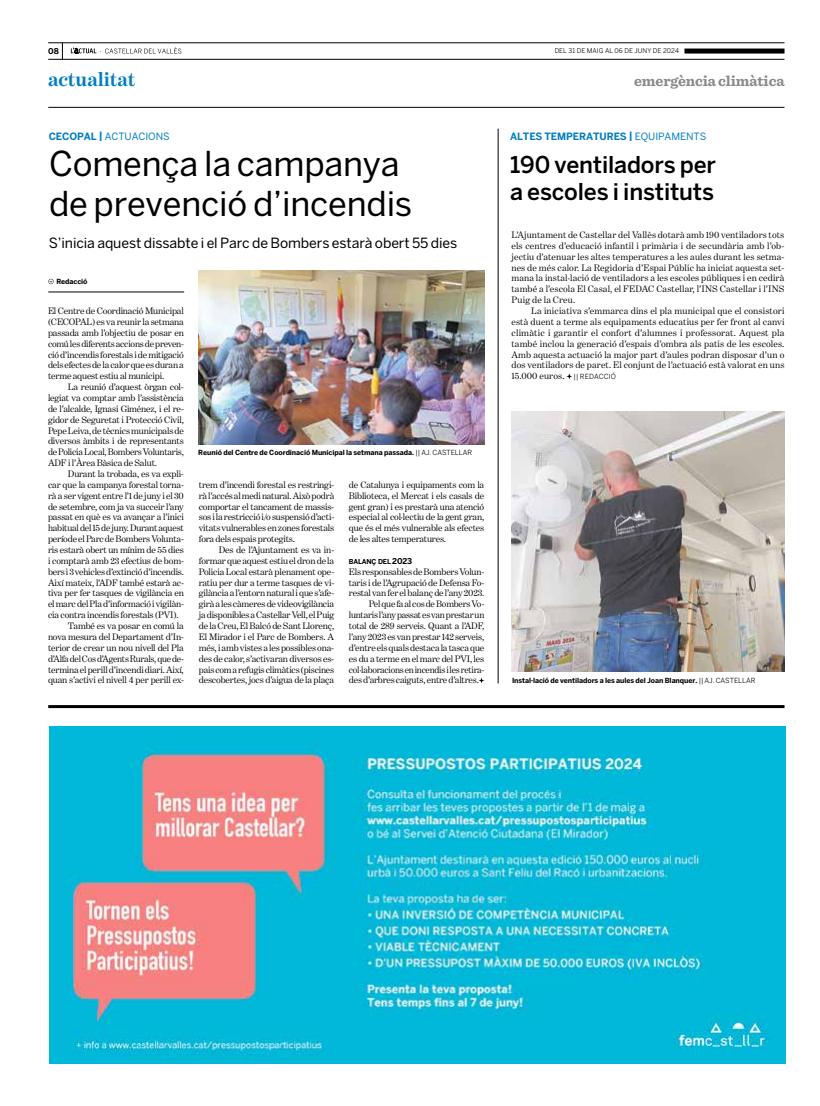
<style>
.page{position:relative;width:820px;height:1106px;background:#fff}
.page>*{position:absolute;margin:0;border:0;box-sizing:border-box;transform-origin:0 0}
.t1{font:34px/40px "Benton Sans";letter-spacing:-.005em;color:#000}
.t2{font:500 23px/27px "Benton Sans";letter-spacing:-.01em;color:#000}
.t3{font:700 20px "Benton Modern One";letter-spacing:-.005em;color:#007dc1}
.t4{font:700 15px "Sentinel";letter-spacing:-.005em;color:#8c8886}
.t5{font:14px "Benton Sans";letter-spacing:-.005em;color:#000}
.t6{font:700 10px "Benton Sans";letter-spacing:-.01em;color:#007dc1}
.t7{font:10px "Benton Sans";letter-spacing:-.005em;color:#007dc1}
.t8{font:9.5px/10.9px "Benton Modern One";letter-spacing:-.015em;color:#000;text-align:justify}
.t9{font:700 8px "Benton Sans";color:#000}
.t10{font:700 7px "Benton Sans";letter-spacing:-.01em;color:#000}
.t11{font:700 6.7px "Benton Sans";letter-spacing:-.025em;color:#000}
.t12{font:6.5px "Benton Sans";letter-spacing:.005em;color:#000}
.s1{font-weight:700}
.s2{font-weight:400}
.s3{font-size:8px}
.s4{font-family:"Benton Sans";font-size:7px}
</style>
<div class="page">
<svg style="left:62px;top:44px;width:1px;height:15px"></svg>
<hr style="left:48px;top:107px;width:736px;height:1px;background:#000">
<hr style="left:48px;top:43px;width:736px;height:1px;background:#000">
<hr style="left:48px;top:59px;width:736px;height:1px;background:#000">
<div style="left:684px;top:49px;width:100px;height:5px;background:#000"></div>
<svg style="left:71px;top:47px;width:110px;height:7px"></svg>
<img style="left:49px;top:726px;width:736px;height:337px">
<hr style="left:48px;top:705px;width:736px;height:3px;background:#000">
<img style="left:199px;top:271px;width:285px;height:173px">
<svg style="left:479px;top:678px;width:5px;height:5px"></svg>
<svg style="left:48px;top:279px;width:6px;height:5px"></svg>
<hr style="left:48px;top:291px;width:136px;height:1px;background:#000">
<hr style="left:497px;top:129px;width:1px;height:554px;background:#000">
<svg style="left:566px;top:373px;width:6px;height:6px"></svg>
<img style="left:511px;top:412px;width:273px;height:259px">
<p class="t9" style="left:48px;top:46px;width:12px">08</p>
<p class="t12" style="left:554px;top:47px;width:126px">DEL 31 DE MAIG AL 06 DE JUNY DE 2024</p>
<h3 class="t3" style="left:48px;top:68px;width:89px">actualitat</h3>
<h3 class="t4" style="left:634px;top:69px;width:152px">emergència climàtica</h3>
<p class="t7" style="left:49px;top:131px;width:122px"><span class="s1">CECOPAL |</span> ACTUACIONS</p>
<h1 class="t1" style="left:49px;top:143px;width:365px">Comença la campanya de prevenció d’incendis</h1>
<h3 class="t5" style="left:49px;top:235px;width:410px">S’inicia aquest dissabte i el Parc de Bombers estarà obert 55 dies</h3>
<p class="t10" style="left:56px;top:277px;width:33px">Redacció</p>
<p class="t8" style="left:48px;top:305px;width:137px">El Centre de Coordinació Municipal (CECOPAL) es va reunir la setmana passada amb l’objectiu de posar en comú les diferents accions de preven&shy;ció d’incendis forestals i de mitigació dels efectes de la calor que es duran a terme aquest estiu al municipi.</p>
<p class="t8" style="left:48px;top:381px;width:137px;text-indent:20px">La reunió d’aquest òrgan col· legiat va comptar amb l’assistència de l’alcalde, Ignasi Giménez, i el re&shy;gidor de Seguretat i Protecció Civil, Pepe Leiva, de tècnics municipals de diversos àmbits i de representants de Policia Local, Bombers Voluntaris, ADF i l’Àrea Bàsica de Salut.</p>
<p class="t8" style="left:68px;top:468px;width:117px">Durant la trobada, es va expli-</p>
<p class="t8" style="left:48px;top:479px;width:137px">car que la campanya forestal torna-</p>
<p class="t8" style="left:48px;top:490px;width:137px">rà a ser vigent entre l’1 de juny i el 30</p>
<p class="t8" style="left:48px;top:501px;width:137px">de setembre, com ja va succeir l’any</p>
<p class="t8" style="left:48px;top:512px;width:137px">passat en què es va avançar a l’inici</p>
<p class="t8" style="left:48px;top:522px;width:137px">habitual del 15 de juny. Durant aquest</p>
<p class="t8" style="left:48px;top:533px;width:137px">període el Parc de Bombers Volunta-</p>
<p class="t8" style="left:48px;top:544px;width:137px">ris estarà obert un mínim de 55 dies</p>
<p class="t8" style="left:48px;top:555px;width:137px">i comptarà amb 23 efectius de bom-</p>
<p class="t8" style="left:48px;top:566px;width:137px">bers i 3 vehicles d’extinció d’incendis.</p>
<p class="t8" style="left:48px;top:577px;width:137px">Així mateix, l’ADF també estarà ac-</p>
<p class="t8" style="left:48px;top:588px;width:137px">tiva per fer tasques de vigilància en</p>
<p class="t8" style="left:48px;top:598px;width:137px">el marc del Pla d’informació i vigilàn-</p>
<p class="t8" style="left:48px;top:609px;width:132px">cia contra incendis forestals (PVI).</p>
<p class="t8" style="left:68px;top:620px;width:117px">També es va posar en comú la</p>
<p class="t8" style="left:48px;top:631px;width:137px">nova mesura del Departament d’In-</p>
<p class="t8" style="left:48px;top:642px;width:137px">terior de crear un nou nivell del Pla</p>
<p class="t8" style="left:48px;top:653px;width:137px">d’Alfa del Cos d’Agents Rurals, que de-</p>
<p class="t8" style="left:48px;top:663px;width:137px">termina el perill d’incendi diari. Així,</p>
<p class="t8" style="left:48px;top:674px;width:137px">quan s’activi el nivell 4 per perill ex-</p>
<p class="t10" style="left:198px;top:448px;width:275px">Reunió del Centre de Coordinació Municipal la setmana passada. <span class="s2">|| AJ. CASTELLAR</span></p>
<p class="t8" style="left:199px;top:479px;width:137px">trem d’incendi forestal es restringi&shy;rà l’accés al medi natural. Això podrà comportar el tancament de massis&shy;sos i la restricció i/o suspensió d’acti&shy;vitats vulnerables en zones forestals fora dels espais protegits.</p>
<p class="t8" style="left:199px;top:544px;width:137px;text-indent:20px">Des de l’Ajuntament es va in&shy;formar que aquest estiu el dron de la Policia Local estarà plenament ope&shy;ratiu per dur a terme tasques de vi&shy;gilància a l’entorn natural i que s’afe&shy;girà a les càmeres de videovigilància ja disponibles a Castellar Vell, el Puig de la Creu, El Balcó de Sant Llorenç, El Mirador i el Parc de Bombers. A més, i amb vistes a les possibles ona&shy;des de calor, s’activaran diversos es&shy;pais com a refugis climàtics (piscines descobertes, jocs d’aigua de la plaça</p>
<p class="t8" style="left:349px;top:479px;width:137px">de Catalunya i equipaments com la Biblioteca, el Mercat i els casals de gent gran) i es prestarà una atenció especial al col·lectiu de la gent gran, que és el més vulnerable als efectes de les altes temperatures.</p>
<p class="t11" style="left:349px;top:557px;width:65px">BALANÇ DEL <span class="s3">2023</span></p>
<p class="t8" style="left:349px;top:566px;width:137px">Els responsables de Bombers Volun-</p>
<p class="t8" style="left:349px;top:577px;width:137px">taris i de l’Agrupació de Defensa Fo-</p>
<p class="t8" style="left:349px;top:588px;width:137px">restal van fer el balanç de l’any 2023.</p>
<p class="t8" style="left:368px;top:598px;width:117px">Pel que fa al cos de Bombers Vo-</p>
<p class="t8" style="left:349px;top:609px;width:137px">luntaris l’any passat es van prestar un</p>
<p class="t8" style="left:349px;top:620px;width:137px">total de 289 serveis. Quant a l’ADF,</p>
<p class="t8" style="left:349px;top:631px;width:137px">l’any 2023 es van prestar 142 serveis,</p>
<p class="t8" style="left:349px;top:642px;width:137px">d’entre els quals destaca la tasca que</p>
<p class="t8" style="left:349px;top:653px;width:137px">es du a terme en el marc del PVI, les</p>
<p class="t8" style="left:349px;top:663px;width:137px">col·laboracions en incendis i les retira-</p>
<p class="t8" style="left:349px;top:674px;width:131px">des d’arbres caiguts, entre d’altres.</p>
<p class="t6" style="left:510px;top:131px;width:197px">ALTES TEMPERATURES | <span class="s2">EQUIPAMENTS</span></p>
<h2 class="t2" style="left:510px;top:151px;width:207px">190 ventiladors per a escoles i instituts</h2>
<p class="t8" style="left:511px;top:229px;width:274px">L’Ajuntament de Castellar del Vallès dotarà amb 190 ventiladors tots els centres d’educació infantil i primària i de secundària amb l’ob&shy;jectiu d’atenuar les altes temperatures a les aules durant les setma&shy;nes de més calor. La Regidoria d’Espai Públic ha iniciat aquesta set&shy;mana la instal·lació de ventiladors a les escoles públiques i en cedirà també a l’escola El Casal, el FEDAC Castellar, l’INS Castellar i l’INS Puig de la Creu.</p>
<p class="t8" style="left:511px;top:305px;width:274px;text-indent:20px">La iniciativa s’emmarca dins el pla municipal que el consistori està duent a terme als equipaments educatius per fer front al canvi climàtic i garantir el confort d’alumnes i professorat. Aquest pla també inclou la generació d’espais d’ombra als patis de les escoles.<br>Amb aquesta actuació la major part d’aules podran disposar d’un o dos ventiladors de paret. El conjunt de l’actuació està valorat en uns 15.000 euros. <span class="s4">|| REDACCIÓ</span></p>
<p class="t10" style="left:512px;top:676px;width:245px">Instal·lació de ventiladors a les aules del Joan Blanquer. <span class="s2">|| AJ. CASTELLAR</span></p>
</div>
